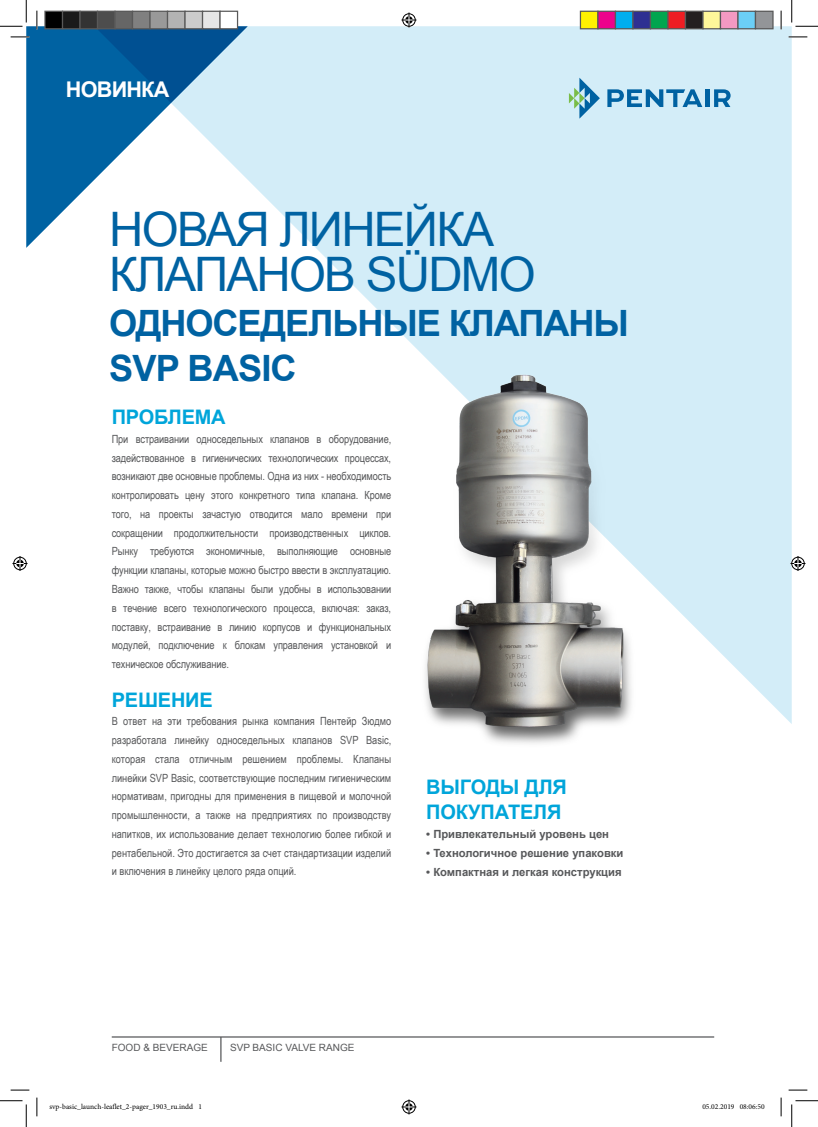
<style>
.page{position:relative;width:818px;height:1127px;background:#fff}
.page>*{position:absolute;margin:0;border:0;box-sizing:border-box;transform-origin:0 0}
.t1{font:47.5px/45px "Arial";letter-spacing:-.035em;color:#0062a2}
.t2{font:700 36.25px/45px "Arial";letter-spacing:-.03em;color:#0062a2}
.t3{font:700 21.62px "Arial";letter-spacing:-.035em;color:#fff}
.t4{font:700 20px/25px "Arial";letter-spacing:-.01em;color:#00a5da}
.t5{font:11.25px/18.8px "Arial Narrow";letter-spacing:-.005em;color:#57585a;text-align:justify}
.t6{font:700 11.25px "Arial";color:#57585a}
.t7{font:10px "Arial";color:#57585a}
.t8{font:7.5px "Minion Pro";color:#000}
</style>
<div class="page">
<svg style="left:248px;top:26px;width:544px;height:698px;fill:#d3edf8"></svg>
<svg style="left:26px;top:26px;width:222px;height:222px"></svg>
<svg style="left:94px;top:26px;width:154px;height:77px;background:#367caf"></svg>
<svg style="left:569px;top:78px;width:31px;height:40px"></svg>
<svg style="left:607px;top:89px;width:95px;height:18px;background:#6ba8cd"></svg>
<hr style="left:705px;top:89px;width:4px;height:18px;background:#0062a2">
<svg style="left:714px;top:89px;width:16px;height:18px"></svg>
<hr style="left:112px;top:1036px;width:602px;height:1px;background:#57585a">
<svg style="left:220px;top:1036px;width:1px;height:25px"></svg>
<img style="left:407px;top:358px;width:261px;height:386px">
<svg style="left:11px;top:36px;width:18px;height:2px"></svg>
<svg style="left:788px;top:36px;width:19px;height:2px"></svg>
<svg style="left:11px;top:1089px;width:18px;height:1px"></svg>
<svg style="left:788px;top:1089px;width:19px;height:1px"></svg>
<svg style="left:36px;top:11px;width:2px;height:18px"></svg>
<svg style="left:36px;top:1097px;width:2px;height:18px"></svg>
<svg style="left:780px;top:11px;width:2px;height:18px"></svg>
<svg style="left:780px;top:1097px;width:2px;height:18px"></svg>
<svg style="left:0;top:0;width:27px;height:27px"></svg>
<svg style="left:0;top:1100px;width:27px;height:26px"></svg>
<svg style="left:791px;top:0;width:27px;height:27px"></svg>
<svg style="left:791px;top:1100px;width:27px;height:26px"></svg>
<svg style="left:401px;top:13px;width:15px;height:15px"></svg>
<svg style="left:401px;top:1099px;width:15px;height:15px"></svg>
<svg style="left:13px;top:556px;width:15px;height:15px"></svg>
<svg style="left:790px;top:556px;width:15px;height:15px"></svg>
<div style="left:45px;top:11px;width:18px;height:18px;background:#000"></div>
<div style="left:44px;top:11px;width:19px;height:18px;border:1px solid #595959"></div>
<div style="left:63px;top:11px;width:17px;height:18px;background:#1a1a1a"></div>
<div style="left:62px;top:11px;width:19px;height:18px;border:1px solid #595959"></div>
<div style="left:80px;top:11px;width:18px;height:18px;background:#333"></div>
<div style="left:79px;top:11px;width:19px;height:18px;border:1px solid #595959"></div>
<div style="left:98px;top:11px;width:17px;height:18px;background:#4d4d4d"></div>
<div style="left:97px;top:11px;width:19px;height:18px;border:1px solid #595959"></div>
<div style="left:115px;top:11px;width:18px;height:18px;background:#666"></div>
<div style="left:114px;top:11px;width:19px;height:18px;border:1px solid #595959"></div>
<div style="left:133px;top:11px;width:17px;height:18px;background:#808080"></div>
<div style="left:132px;top:11px;width:19px;height:18px;border:1px solid #595959"></div>
<div style="left:150px;top:11px;width:18px;height:18px;background:#999"></div>
<div style="left:149px;top:11px;width:19px;height:18px;border:1px solid #595959"></div>
<div style="left:168px;top:11px;width:17px;height:18px;background:#b3b3b3"></div>
<div style="left:167px;top:11px;width:19px;height:18px;border:1px solid #595959"></div>
<div style="left:185px;top:11px;width:18px;height:18px;background:#ccc"></div>
<div style="left:184px;top:11px;width:19px;height:18px;border:1px solid #595959"></div>
<div style="left:203px;top:11px;width:17px;height:18px;background:#e6e6e6"></div>
<div style="left:202px;top:11px;width:19px;height:18px;border:1px solid #595959"></div>
<div style="left:220px;top:11px;width:18px;height:18px;background:#fff"></div>
<div style="left:219px;top:11px;width:19px;height:18px;border:1px solid #595959"></div>
<div style="left:580px;top:11px;width:18px;height:18px;background:#fff101"></div>
<div style="left:580px;top:11px;width:18px;height:18px;border:1px solid #595959"></div>
<div style="left:598px;top:11px;width:17px;height:18px;background:#ed028c"></div>
<div style="left:597px;top:11px;width:19px;height:18px;border:1px solid #595959"></div>
<div style="left:615px;top:11px;width:18px;height:18px;background:#00aeef"></div>
<div style="left:615px;top:11px;width:18px;height:18px;border:1px solid #595959"></div>
<div style="left:633px;top:11px;width:17px;height:18px;background:#2e3092"></div>
<div style="left:632px;top:11px;width:19px;height:18px;border:1px solid #595959"></div>
<div style="left:650px;top:11px;width:18px;height:18px;background:#00a54f"></div>
<div style="left:650px;top:11px;width:18px;height:18px;border:1px solid #595959"></div>
<div style="left:668px;top:11px;width:17px;height:18px;background:#ee1d23"></div>
<div style="left:667px;top:11px;width:19px;height:18px;border:1px solid #595959"></div>
<div style="left:685px;top:11px;width:18px;height:18px;background:#231f20"></div>
<div style="left:685px;top:11px;width:18px;height:18px;border:1px solid #595959"></div>
<div style="left:703px;top:11px;width:17px;height:18px;background:#fff79a"></div>
<div style="left:702px;top:11px;width:19px;height:18px;border:1px solid #595959"></div>
<div style="left:720px;top:11px;width:18px;height:18px;background:#f499c2"></div>
<div style="left:720px;top:11px;width:18px;height:18px;border:1px solid #595959"></div>
<div style="left:738px;top:11px;width:17px;height:18px;background:#6bcff6"></div>
<div style="left:737px;top:11px;width:19px;height:18px;border:1px solid #595959"></div>
<div style="left:755px;top:11px;width:18px;height:18px;background:#939598"></div>
<div style="left:755px;top:11px;width:18px;height:18px;border:1px solid #595959"></div>
<p class="t3" style="left:66px;top:75px;width:105px">НОВИНКА</p>
<p class="t1" style="left:109px;top:207px;width:428px">НОВАЯ ЛИНЕЙКА<br>КЛАПАНОВ SÜDMO</p>
<p class="t2" style="left:109px;top:302px;width:521px">ОДНОСЕДЕЛЬНЫЕ КЛАПАНЫ<br>SVP BASIC</p>
<p class="t4" style="left:112px;top:405px;width:115px">ПРОБЛЕМА</p>
<p class="t5" style="left:112px;top:429px;width:281px">При встраивании односедельных клапанов в оборудование, задействованное в гигиенических технологических процессах, возникают две основные проблемы. Одна из них - необходимость контролировать цену этого конкретного типа клапана. Кроме того, на проекты зачастую отводится мало времени при сокращении продолжительности производственных циклов.<br>Рынку требуются экономичные, выполняющие основные функции клапаны, которые можно быстро ввести в эксплуатацию.<br>Важно также, чтобы клапаны были удобны в использовании в течение всего технологического процесса, включая: заказ, поставку, встраивание в линию корпусов и функциональных модулей, подключение к блокам управления установкой и техническое обслуживание.</p>
<p class="t4" style="left:112px;top:687px;width:103px">РЕШЕНИЕ</p>
<p class="t5" style="left:112px;top:711px;width:281px">В ответ на эти требования рынка компания Пентейр Зюдмо разработала линейку односедельных клапанов SVP Basic, которая стала отличным решением проблемы. Клапаны линейки SVP Basic, соответствующие последним гигиеническим нормативам, пригодны для применения в пищевой и молочной промышленности, а также на предприятиях по производству напитков, их использование делает технологию более гибкой и рентабельной. Это достигается за счет стандартизации изделий и включения в линейку целого ряда опций.</p>
<p class="t4" style="left:426px;top:775px;width:142px">ВЫГОДЫ ДЛЯ<br>ПОКУПАТЕЛЯ</p>
<p class="t6" style="left:426px;top:826px;width:184px">• Привлекательный уровень цен</p>
<p class="t6" style="left:426px;top:845px;width:199px">• Технологичное решение упаковки</p>
<p class="t6" style="left:426px;top:864px;width:197px">• Компактная и легкая конструкция</p>
<p class="t7" style="left:112px;top:1040px;width:98px">FOOD &amp; BEVERAGE</p>
<p class="t7" style="left:230px;top:1040px;width:126px">SVP BASIC VALVE RANGE</p>
<p class="t8" style="left:49px;top:1101px;width:154px">svp-basic_launch-leaflet_2-pager_1903_ru.indd 1</p>
<p class="t8" style="left:702px;top:1101px;width:64px">05.02.2019 08:06:50</p>
</div>
